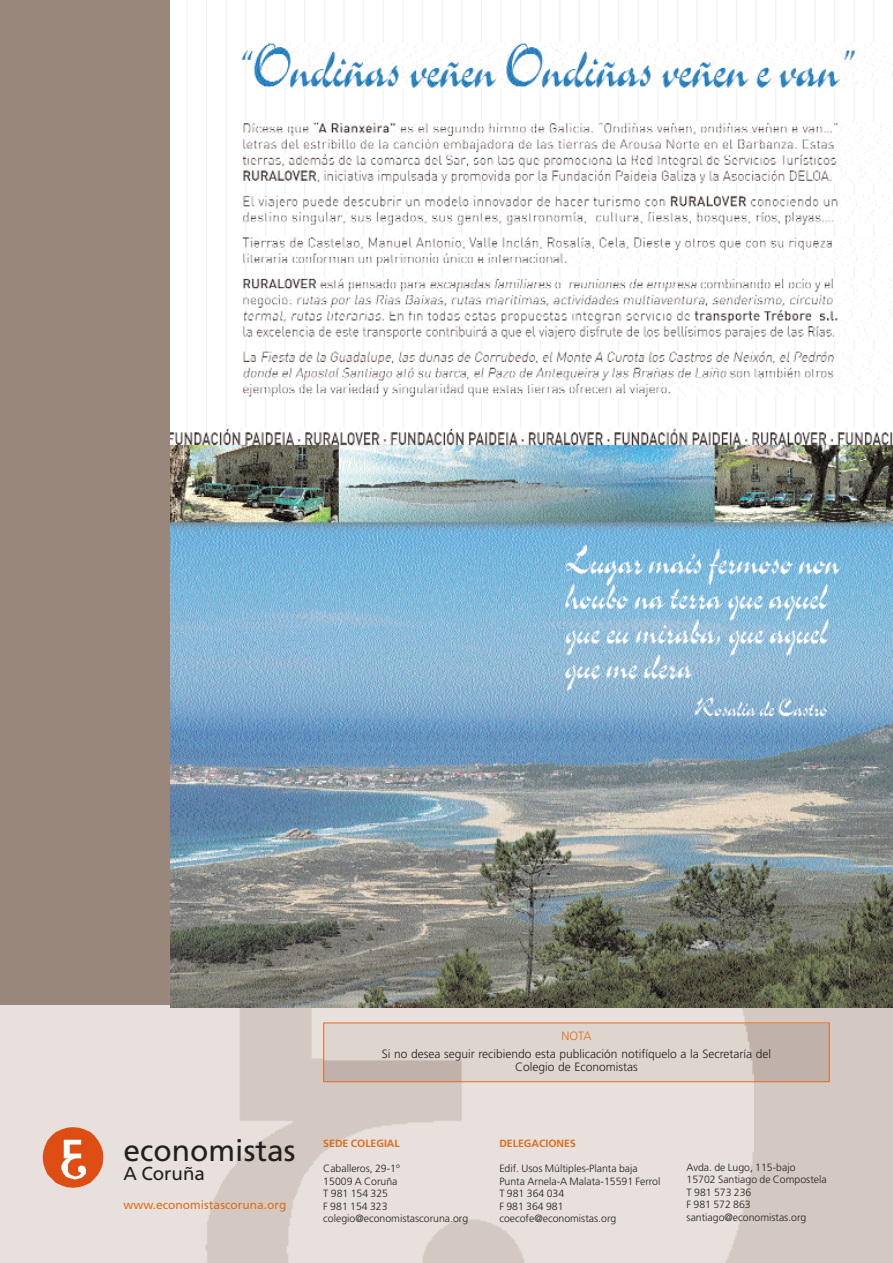
<style>
.page{position:relative;width:893px;height:1263px;background:#fff}
.page>*{position:absolute;margin:0;border:0;box-sizing:border-box;transform-origin:0 0}
.t1{font:30px "Frutiger";color:#231f20}
.t2{font:18.75px "Frutiger";color:#231f20}
.t3{font:300 12px/13.5px "Frutiger";color:#231f20;text-align:center}
.t4{font:12px "Frutiger";color:#db6d1d}
.t5{font:300 12px "Frutiger";color:#db6d1d}
.t6{font:300 10.5px/12.6px "Frutiger";color:#231f20}
.t7{font:700 10.5px "Frutiger";color:#db6d1d}
</style>
<div class="page">
<div style="left:0;top:0;width:173px;height:1007px;background:#99877c"></div>
<div style="left:0;top:1006px;width:892px;height:257px;background:#d4c9c2"></div>
<img style="left:0;top:1006px;width:753px;height:257px">
<div style="left:323px;top:1024px;width:506px;height:57px;background:#c0b2aa"></div>
<img style="left:325px;top:1025px;width:428px;height:55px">
<svg style="left:43px;top:1127px;width:60px;height:61px;background:#e4815a"></svg>
<div style="left:323px;top:1023px;width:506px;height:59px;border:1px solid #e56b1f"></div>
<img style="left:170px;top:0;width:722px;height:1007px">
<h1 class="t1" style="left:124px;top:1138px;width:173px">economistas</h1>
<h2 class="t2" style="left:124px;top:1166px;width:83px">A Coruña</h2>
<p class="t4" style="left:124px;top:1200px;width:164px">www.economistascoruna.org</p>
<p class="t5" style="left:561px;top:1031px;width:31px">NOTA</p>
<p class="t3" style="left:382px;top:1048px;width:391px">Si no desea seguir recibiendo esta publicación notifíquelo a la Secretaría del<br>Colegio de Economistas</p>
<p class="t7" style="left:323px;top:1139px;width:78px">SEDE COLEGIAL</p>
<p class="t6" style="left:323px;top:1163px;width:146px">Caballeros, 29-1º<br>15009 A Coruña<br>T 981 154 325<br>F 981 154 323 colegio@economistascoruna.org</p>
<p class="t6" style="left:686px;top:1161px;width:142px">Avda. de Lugo, 115-bajo<br>15702 Santiago de Compostela<br>T 981 573 236<br>F 981 572 863 santiago@economistas.org</p>
<p class="t7" style="left:499px;top:1139px;width:78px">DELEGACIONES</p>
<p class="t6" style="left:499px;top:1163px;width:162px">Edif. Usos Múltiples-Planta baja<br>Punta Arnela-A Malata-15591 Ferrol<br>T 981 364 034<br>F 981 364 981 coecofe@economistas.org</p>
</div>
